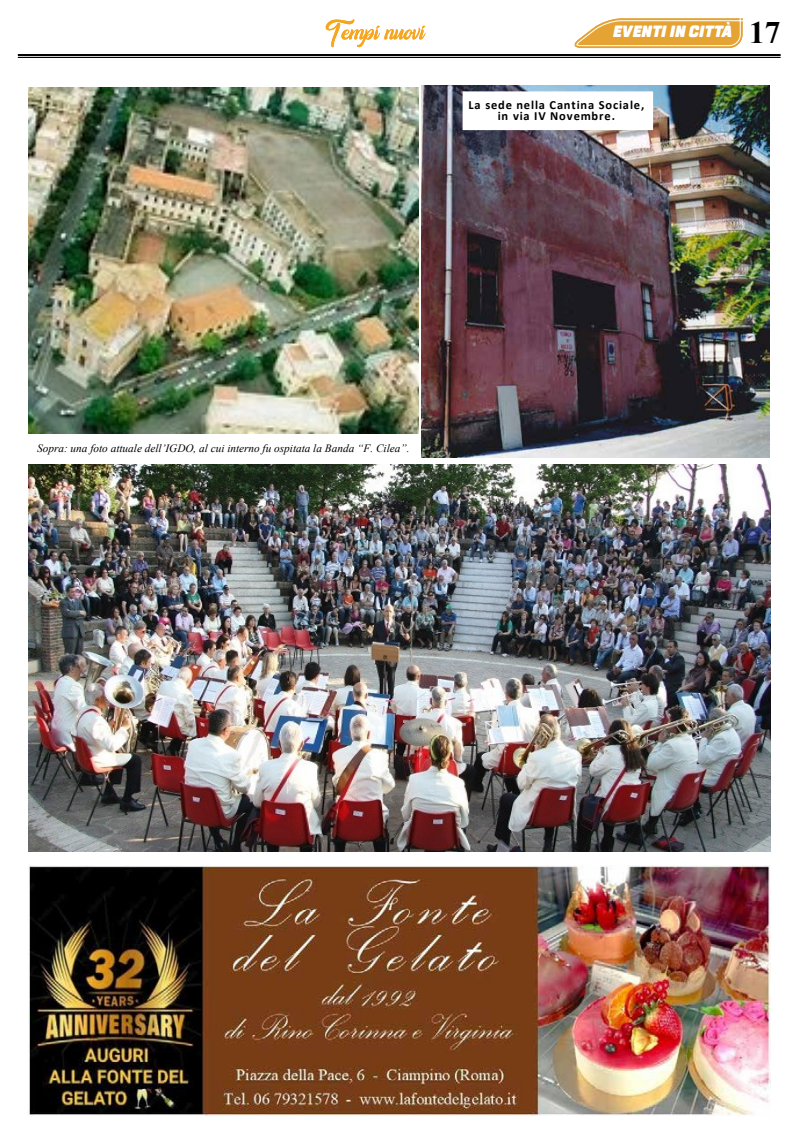
<style>
.page{position:relative;width:798px;height:1134px;background:#fff}
.page>*{position:absolute;margin:0;border:0;box-sizing:border-box;transform-origin:0 0}
.t1{font:italic 900 16.25px "Rohn Rounded";color:#fff}
.t2{font:700 12.5px/10.5px "Calibri";letter-spacing:.065em;color:#000;text-align:center}
.t3{font:italic 11.25px "Times New Roman";color:#000}
.s1{font-family:"Times New Roman";font-weight:700;font-style:normal;font-size:31.25px;color:#000}
</style>
<div class="page">
<svg style="left:574px;top:18px;width:169px;height:31px;background:#e9b55a"></svg>
<svg style="left:325px;top:19px;width:100px;height:28px"></svg>
<hr style="left:18px;top:54px;width:762px;height:2px;background:#000">
<hr style="left:18px;top:57px;width:762px;height:1px;background:#000">
<img style="left:421px;top:86px;width:348px;height:372px">
<img style="left:29px;top:465px;width:740px;height:386px">
<img style="left:29px;top:865px;width:740px;height:251px">
<div style="left:463px;top:93px;width:188px;height:36px;background:#fff"></div>
<div style="left:462px;top:91px;width:190px;height:39px;border:2px solid #fff"></div>
<img style="left:29px;top:87px;width:389px;height:347px">
<h1 class="t1" style="left:632px;top:22px;width:149px">PRIMO PIANO <span class="s1">17</span></h1>
<h1 class="t1" style="left:612px;top:22px;width:121px">EVENTI IN CITTÀ</h1>
<p class="t2" style="left:468px;top:100px;width:177px">La sede nella Cantina Sociale, in via IV Novembre.</p>
<p class="t3" style="left:37px;top:440px;width:374px">Sopra: una foto attuale dell’IGDO, al cui interno fu ospitata la Banda “F. Cilea”.</p>
</div>
